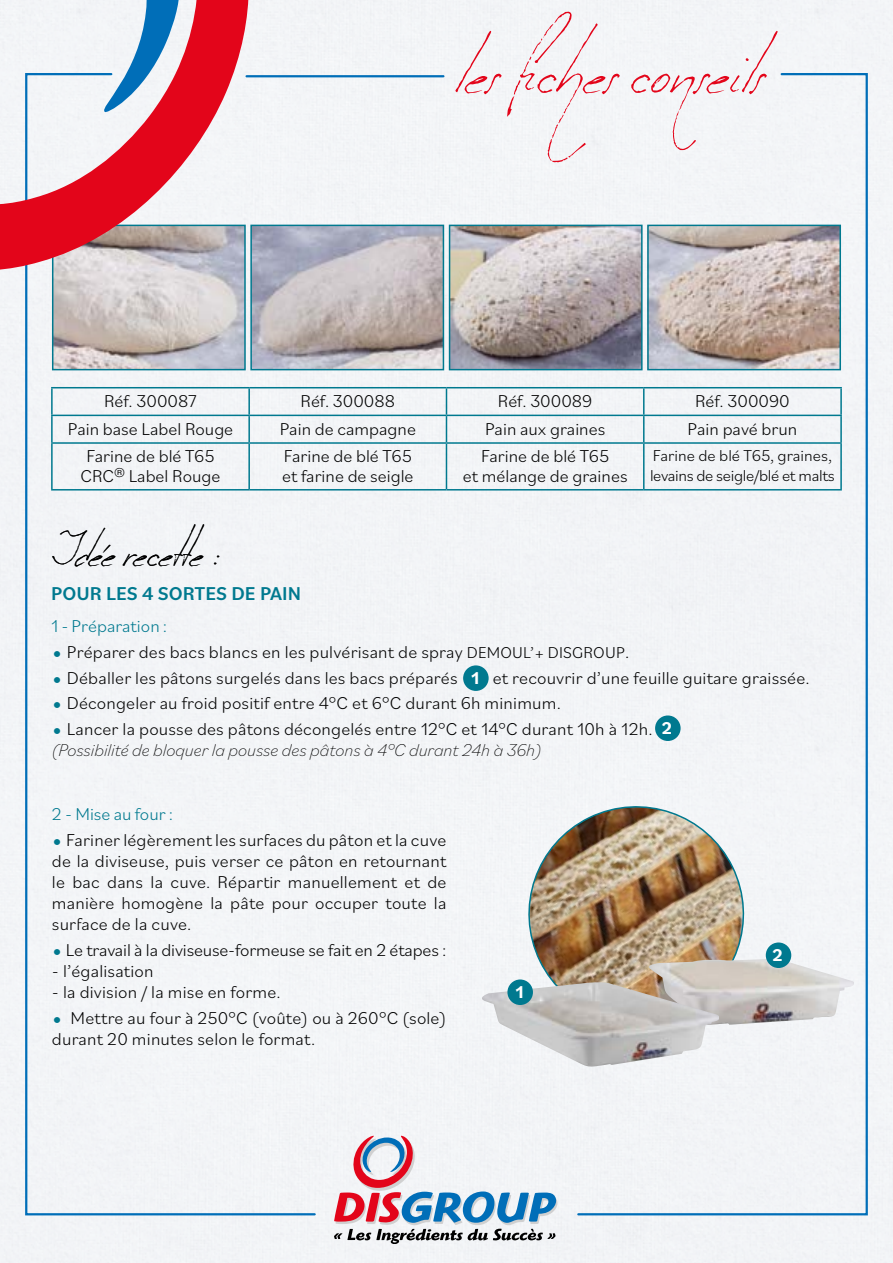
<style>
.page{position:relative;width:893px;height:1263px;background:#f3f4f7}
.page>*{position:absolute;margin:0;border:0;box-sizing:border-box;transform-origin:0 0}
.t1{font:67.5px "Milonguita";color:#e3051a}
.t2{font:42px "Milonguita";color:#000}
.t3{font:500 19.5px "Bilo";color:#00798f}
.t4{font:300 18px/21px "Bilo";letter-spacing:.01em;color:#000}
.t5{font:300 18px "Bilo";letter-spacing:-.01em;color:#000}
.t6{font:300 18px "Bilo";color:#00798f}
.t7{font:700 18px "Bilo";color:#fff}
.t8{font:300 16.5px/19.5px "Bilo";letter-spacing:-.02em;color:#000}
.s1{font-size:28.5px;color:#00798f}
.s2{font-size:16.5px}
.s3{font-weight:200;font-style:italic}
</style>
<div class="page">
<div style="left:24px;top:72px;width:293px;height:1144px;background:#f3f4f7"></div>
<hr style="left:247px;top:75px;width:196px;height:2px;background:#006eb8">
<svg style="left:334px;top:1135px;width:223px;height:108px"></svg>
<div style="left:576px;top:72px;width:293px;height:1144px;background:#f2f4f7"></div>
<svg style="left:51px;top:280px;width:195px;height:91px;background:#c5c2c2"></svg>
<svg style="left:0;top:0;width:258px;height:280px;fill:#f1f2f5"></svg>
<hr style="left:51px;top:387px;width:198px;height:1px;background:#00798f">
<hr style="left:51px;top:388px;width:2px;height:27px;background:#00798f">
<hr style="left:249px;top:387px;width:197px;height:1px;background:#00798f">
<hr style="left:248px;top:388px;width:2px;height:27px;background:#00798f">
<hr style="left:446px;top:387px;width:198px;height:1px;background:#00798f">
<hr style="left:644px;top:387px;width:198px;height:1px;background:#00798f">
<hr style="left:840px;top:388px;width:2px;height:27px;background:#00798f">
<hr style="left:51px;top:415px;width:198px;height:1px;background:#00798f">
<hr style="left:51px;top:416px;width:2px;height:26px;background:#00798f">
<hr style="left:249px;top:415px;width:197px;height:1px;background:#00798f">
<hr style="left:248px;top:416px;width:2px;height:26px;background:#00798f">
<hr style="left:446px;top:415px;width:198px;height:1px;background:#00798f">
<svg style="left:446px;top:388px;width:1px;height:54px"></svg>
<hr style="left:644px;top:415px;width:198px;height:1px;background:#00798f">
<svg style="left:643px;top:388px;width:1px;height:54px"></svg>
<hr style="left:840px;top:416px;width:2px;height:26px;background:#00798f">
<hr style="left:51px;top:442px;width:198px;height:2px;background:#00798f">
<hr style="left:51px;top:444px;width:2px;height:45px;background:#00798f">
<hr style="left:249px;top:442px;width:197px;height:2px;background:#00798f">
<hr style="left:248px;top:444px;width:2px;height:45px;background:#00798f">
<hr style="left:446px;top:442px;width:198px;height:2px;background:#00798f">
<hr style="left:446px;top:444px;width:1px;height:45px;background:#00798f">
<hr style="left:644px;top:442px;width:198px;height:2px;background:#00798f">
<hr style="left:643px;top:444px;width:1px;height:45px;background:#00798f">
<hr style="left:840px;top:444px;width:2px;height:45px;background:#00798f">
<hr style="left:51px;top:489px;width:198px;height:1px;background:#00798f">
<hr style="left:249px;top:489px;width:197px;height:1px;background:#00798f">
<hr style="left:446px;top:489px;width:198px;height:1px;background:#00798f">
<hr style="left:644px;top:489px;width:198px;height:1px;background:#00798f">
<img style="left:253px;top:228px;width:188px;height:139px">
<div style="left:250px;top:225px;width:194px;height:145px;border:2px solid #00798f"></div>
<img style="left:452px;top:228px;width:188px;height:139px">
<div style="left:449px;top:225px;width:194px;height:145px;border:2px solid #00798f"></div>
<img style="left:650px;top:228px;width:188px;height:139px">
<div style="left:647px;top:225px;width:194px;height:145px;border:2px solid #00798f"></div>
<div style="left:463px;top:665px;width:26px;height:26px;background:#00798f;border-radius:50%"></div>
<div style="left:655px;top:715px;width:26px;height:26px;background:#00798f;border-radius:50%"></div>
<img style="left:514px;top:792px;width:244px;height:244px">
<img style="left:647px;top:959px;width:207px;height:66px">
<img style="left:482px;top:982px;width:237px;height:85px">
<div style="left:766px;top:942px;width:25px;height:26px;background:#00798f;border-radius:50%"></div>
<div style="left:507px;top:979px;width:26px;height:26px;background:#00798f;border-radius:50%"></div>
<h1 class="t1" style="left:455px;top:29px;width:309px">les fiches conseils</h1>
<p class="t4" style="left:104px;top:390px;width:94px">Réf. 300087</p>
<p class="t4" style="left:301px;top:390px;width:96px">Réf. 300088</p>
<p class="t4" style="left:498px;top:390px;width:96px">Réf. 300089</p>
<p class="t4" style="left:695px;top:390px;width:96px">Réf. 300090</p>
<p class="t4" style="left:68px;top:418px;width:167px">Pain base Label Rouge</p>
<p class="t4" style="left:280px;top:418px;width:138px">Pain de campagne</p>
<p class="t4" style="left:485px;top:418px;width:122px">Pain aux graines</p>
<p class="t4" style="left:687px;top:418px;width:111px">Pain pavé brun</p>
<p class="t4" style="left:81px;top:446px;width:141px;line-height:19.5px;text-align:center">Farine de blé T65<br>CRC® Label Rouge</p>
<p class="t4" style="left:282px;top:446px;width:133px;line-height:19.5px">Farine de blé T65 et farine de seigle</p>
<p class="t4" style="left:463px;top:446px;width:166px;line-height:19.5px;text-align:center">Farine de blé T65<br>et mélange de graines</p>
<p class="t8" style="left:650px;top:445px;width:186px">Farine de blé T65, graines, levains de seigle/blé et malts</p>
<h2 class="t2" style="left:51px;top:526px;width:171px">Idée recette :</h2>
<p class="t3" style="left:51px;top:580px;width:251px">POUR LES 4 SORTES DE PAIN</p>
<p class="t6" style="left:51px;top:613px;width:118px">1 - Préparation :</p>
<p class="t4" style="left:52px;top:641px;width:579px"><span class="s1">•</span> Préparer des bacs blancs en les pulvérisant de spray <span class="s2">DEMOUL’+ DISGROUP</span>.</p>
<p class="t4" style="left:52px;top:666px;width:407px"><span class="s1">•</span> Déballer les pâtons surgelés dans les bacs préparés</p>
<p class="t4" style="left:493px;top:666px;width:318px">et recouvrir d’une feuille guitare graissée.</p>
<p class="t4" style="left:52px;top:692px;width:510px"><span class="s1">•</span> Décongeler au froid positif entre 4°C et 6°C durant 6h minimum.</p>
<p class="t4" style="left:52px;top:717px;width:602px"><span class="s1">•</span> Lancer la pousse des pâtons décongelés entre 12°C et 14°C durant 10h à 12h. <span class="s3">(Possibilité de bloquer la pousse des pâtons à 4°C durant 24h à 36h)</span></p>
<p class="t7" style="left:471px;top:665px;width:10px">1</p>
<p class="t7" style="left:662px;top:715px;width:12px">2</p>
<p class="t6" style="left:52px;top:801px;width:123px">2 - Mise au four :</p>
<p class="t4" style="left:52px;top:829px;width:396px;text-align:justify"><span class="s1">•</span> Fariner légèrement les surfaces du pâton et la cuve de la diviseuse, puis verser ce pâton en retournant le bac dans la cuve. Répartir manuellement et de manière homogène la pâte pour occuper toute la surface de la cuve.</p>
<p class="t5" style="left:52px;top:937px;width:396px"><span class="s1">•</span> Le travail à la diviseuse-formeuse se fait en 2 étapes :</p>
<p class="t4" style="left:52px;top:959px;width:103px">- l’égalisation</p>
<p class="t4" style="left:52px;top:981px;width:230px">- la division / la mise en forme.</p>
<p class="t4" style="left:52px;top:1007px;width:396px"><span class="s1">•</span> Mettre au four à 250°C (voûte) ou à 260°C (sole) durant 20 minutes selon le format.</p>
<p class="t7" style="left:515px;top:979px;width:10px">1</p>
<p class="t7" style="left:773px;top:942px;width:12px">2</p>
</div>
